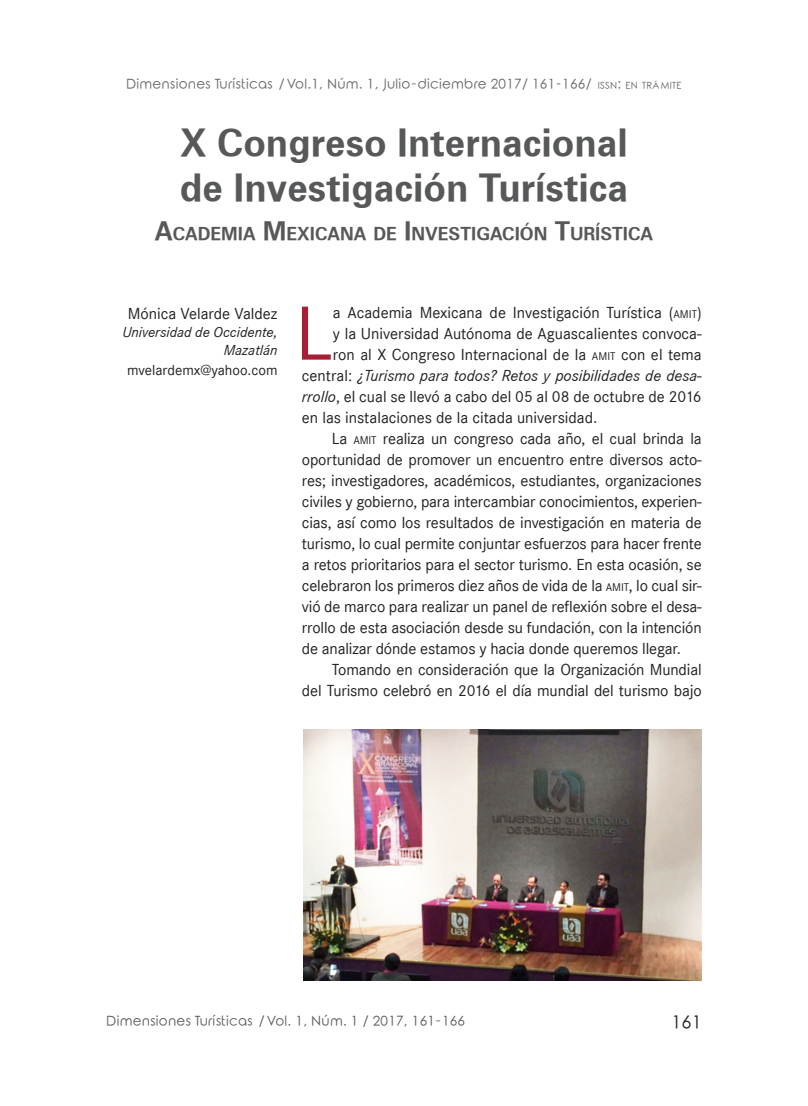
<style>
.page{position:relative;width:808px;height:1106px;background:#fff}
.page>*{position:absolute;margin:0;border:0;box-sizing:border-box;transform-origin:0 0}
.Txt_0{font:79.5px "Corporate S";color:#a62035}
.Txt{font:37.5px/45px "Zurich Bold BT";color:#57585a}
.t1{font:18px "Rounded Elegance";color:#231f20}
.Txt-2{font:17.85px "Zurich Bold BT";color:#57585a}
.Txt-3{font:16.5px/21px "Corporate S";letter-spacing:-.01em;color:#231f20;text-align:justify}
.Txt_0-2{font:16.5px "Corporate S";color:#231f20}
.Txt_0-3{font:italic 16.5px "Corporate S";color:#231f20}
.Txt-4{font:italic 15px/18px "Corporate S";color:#231f20;text-align:right}
.Txt-5{font:15px "Corporate S";color:#231f20}
.t2{font:13.5px "Rounded Elegance";letter-spacing:.02em;color:#636366}
.t3{font:13.5px "Rounded Elegance";letter-spacing:.02em;color:#57585a}
.s1{font-size:9.45px}
.s2{font-style:inherit}
.s3{font-size:25.5px}
.s4{font-size:11.55px}
.s5{font-style:normal}
.s6{font-style:italic}
</style>
<div class="page">
<img style="left:303px;top:729px;width:399px;height:251px">
<p class="t2" style="left:126px;top:76px;width:557px">Dimensiones Turísticas / Vol.1, Núm. 1, Julio-diciembre 2017/ 161-166/ <span class="s1">ISSN</span><span class="s2">:</span> <span class="s1">EN TRÁMITE</span></p>
<p class="Txt" style="left:180px;top:120px;width:450px">X Congreso Internacional de Investigación Turística</p>
<p class="Txt-2" style="left:155px;top:223px;width:500px"><span class="s3">A</span>CADEMIA <span class="s3">M</span> EXICANA DE <span class="s3">I</span> NVESTIGACIÓN <span class="s3">T</span>URÍSTICA</p>
<p class="Txt-3" style="left:128px;top:303px;width:151px">Mónica Velarde Valdez</p>
<p class="Txt-4" style="left:123px;top:323px;width:156px">Universidad de Occidente,<br>Mazatlán</p>
<p class="Txt-5" style="left:127px;top:362px;width:152px">mvelardemx@yahoo.com</p>
<p class="Txt_0" style="left:295px;top:288px;width:39px">L</p>
<p class="Txt_0-2" style="left:333px;top:303px;width:370px">a Academia Mexicana de Investigación Turística (<span class="s4">AMIT</span>)</p>
<p class="Txt_0-2" style="left:333px;top:324px;width:370px">y la Universidad Autónoma de Aguascalientes convoca-</p>
<p class="Txt_0-2" style="left:333px;top:345px;width:370px">ron al X Congreso Internacional de la <span class="s4">AMIT</span> con el tema</p>
<p class="Txt_0-3" style="left:302px;top:366px;width:401px"><span class="s5">central:</span> ¿Turismo para todos? Retos y posibilidades de desa-</p>
<p class="Txt_0-2" style="left:302px;top:387px;width:401px"><span class="s6">rrollo</span>, el cual se llevó a cabo del 05 al 08 de octubre de 2016</p>
<p class="Txt_0-2" style="left:302px;top:408px;width:297px">en las instalaciones de la citada universidad.</p>
<p class="Txt-3" style="left:302px;top:428px;width:401px;text-indent:30px">La <span class="s4">AMIT</span> realiza un congreso cada año, el cual brinda la oportunidad de promover un encuentro entre diversos acto&shy;res; investigadores, académicos, estudiantes, organizaciones civiles y gobierno, para intercambiar conocimientos, experien&shy;cias, así como los resultados de investigación en materia de turismo, lo cual permite conjuntar esfuerzos para hacer frente a retos prioritarios para el sector turismo. En esta ocasión, se celebraron los primeros diez años de vida de la <span class="s4">AMIT</span>, lo cual sir&shy;vió de marco para realizar un panel de reflexión sobre el desa&shy;rrollo de esta asociación desde su fundación, con la intención de analizar dónde estamos y hacia donde queremos llegar.</p>
<p class="Txt-3" style="left:302px;top:659px;width:401px;text-align:right">Tomando en consideración que la Organización Mundial<br>del Turismo celebró en 2016 el día mundial del turismo bajo</p>
<p class="t3" style="left:106px;top:1012px;width:360px">Dimensiones Turísticas / Vol. 1, Núm. 1 / 2017, 161-166</p>
<p class="t1" style="left:672px;top:1011px;width:32px">161</p>
</div>
